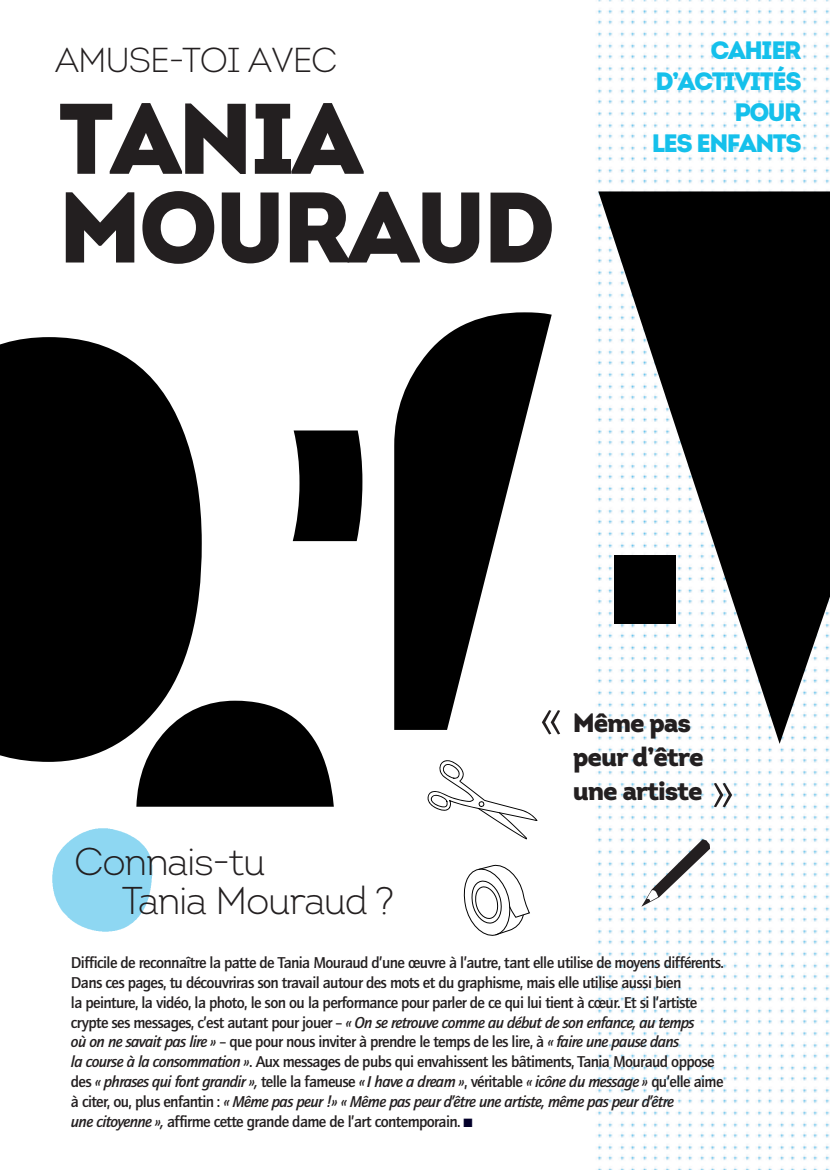
<style>
.page{position:relative;width:830px;height:1170px;background:#fff}
.page>*{position:absolute;margin:0;border:0;box-sizing:border-box;transform-origin:0 0}
.t1{font:900 100.05px "Intro";letter-spacing:-.03em;color:#231f20}
.t2{font:300 57.3px "Intro";color:#231f20}
.t3{font:300 38.7px/39px "Intro";letter-spacing:-.035em;color:#231f20}
.t4{font:300 34.65px "Intro";letter-spacing:-.035em;color:#231f20}
.t5{font:900 26.55px/34.3px "Intro";letter-spacing:-.045em;color:#231f20}
.t6{font:900 25.2px/31px "Intro";letter-spacing:-.06em;color:#15c0eb;text-align:right}
.t7{font:700 16.2px/20px "Quay Itc T";letter-spacing:-.04em;color:#231f20}
.s1{font-style:italic}
.s2{color:#03002a}
</style>
<div class="page">
<img style="left:597px;top:0;width:232px;height:1170px">
<img style="left:52px;top:828px;width:101px;height:104px">
<svg style="left:0;top:337px;width:202px;height:425px;background:#191919"></svg>
<svg style="left:136px;top:701px;width:198px;height:106px"></svg>
<svg style="left:394px;top:312px;width:157px;height:418px;fill:#000"></svg>
<svg style="left:292px;top:430px;width:70px;height:111px;background:#191919"></svg>
<svg style="left:598px;top:191px;width:231px;height:553px;fill:#000"></svg>
<div style="left:614px;top:555px;width:61px;height:68px;background:#000"></div>
<svg style="left:463px;top:864px;width:67px;height:72px"></svg>
<svg style="left:641px;top:839px;width:68px;height:68px"></svg>
<svg style="left:427px;top:760px;width:110px;height:80px"></svg>
<h3 class="t4" style="left:55px;top:40px;width:284px">AMUSE-TOI AVEC</h3>
<h1 class="t1" style="left:58px;top:81px;width:306px">TANIA</h1>
<h1 class="t1" style="left:58px;top:169px;width:498px">MOURAUD</h1>
<h3 class="t6" style="left:655px;top:35px;width:148px">CAHIER<br>D’ACTIVITÉS<br>POUR</h3>
<h3 class="t6" style="left:651px;top:128px;width:151px">LES ENFANTS</h3>
<h3 class="t3" style="left:122px;top:842px;width:274px;text-indent:-48px">Connais-tu<br>Tania Mouraud ?</h3>
<h2 class="t2" style="left:538px;top:689px;width:27px">«</h2>
<h3 class="t5" style="left:572px;top:705px;width:132px">Même pas peur d’être une artiste</h3>
<h2 class="t2" style="left:735px;top:828px;width:27px;rotate:-180deg">«</h2>
<p class="t7" style="left:71px;top:952px;width:654px">Difficile de reconnaître la patte de Tania Mouraud d’une œuvre à l’autre, tant elle utilise de moyens différents.<br>Dans ces pages, tu découvriras son travail autour des mots et du graphisme, mais elle utilise aussi bien<br>la peinture, la vidéo, la photo, le son ou la performance pour parler de ce qui lui tient à cœur. Et si l’artiste crypte ses messages, c’est autant pour jouer – <span class="s1">« On se retrouve comme au début de son enfance, au temps<br>où on ne savait pas lire »</span> – que pour nous inviter à prendre le temps de les lire, à <span class="s1">« faire une pause dans<br>la course à la consommation »</span>. Aux messages de pubs qui envahissent les bâtiments, Tania Mouraud oppose des <span class="s1">« phrases qui font grandir »,</span> telle la fameuse <span class="s1">«I have a dream »</span>, véritable <span class="s1">« icône du message »</span> qu’elle aime à citer, ou, plus enfantin : <span class="s1">« Même pas peur !» « Même pas peur d’être une artiste, même pas peur d’être<br>une citoyenne »,</span> affirme cette grande dame de l’art contemporain. <span class="s2">■</span></p>
</div>
